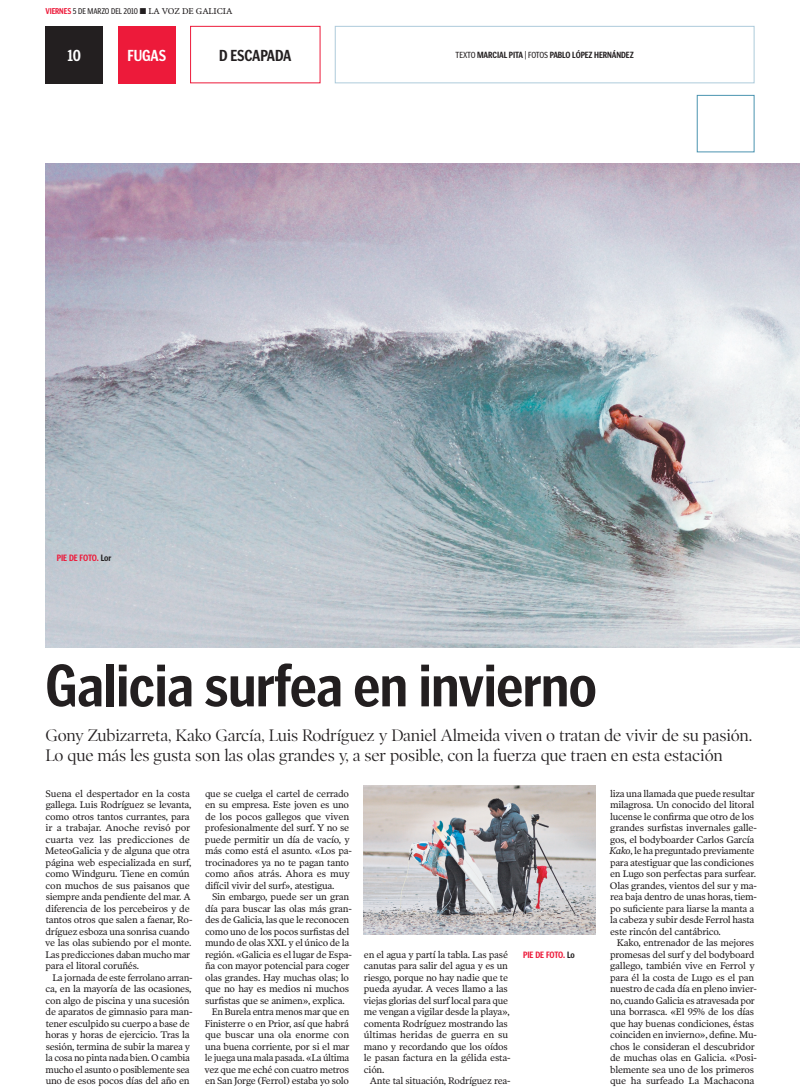
<style>
.page{position:relative;width:800px;height:1089px;background:#fff}
.page>*{position:absolute;margin:0;border:0;box-sizing:border-box;transform-origin:0 0}
.t1{font:700 condensed 60px "Poynter Gothic Text";letter-spacing:-.01em;color:#231f20}
.t2{font:16.9px/20px "Poynter OS Display";letter-spacing:-.01em;color:#231f20}
.t3{font:700 condensed 16px "Poynter Gothic Text";letter-spacing:-.01em;color:#231f20}
.t4{font:700 condensed 16px "Poynter Gothic Text";letter-spacing:-.01em;color:#fff}
.t5{font:9.7px/11.5px "Poynter OS Text Two L";letter-spacing:-.025em;color:#231f20}
.t6{font:700 condensed 9.2px "Poynter Gothic Text";letter-spacing:-.01em;color:#ed1a3a}
.t7{font:700 condensed 9px "Poynter Gothic Text";letter-spacing:-.01em;color:#231f20}
.t8{font:condensed 8.5px "Poynter Gothic Text";letter-spacing:-.01em;color:#231f20}
.s1{font-weight:700;color:#ed1a3a}
.s2{font-family:"Poynter OS Text Two L";font-stretch:normal}
.s3{font-weight:400}
.s4{color:#231f20}
.s5{font-style:italic}
</style>
<div class="page">
<div style="left:45px;top:26px;width:58px;height:57px;background:#231f20"></div>
<div style="left:118px;top:26px;width:58px;height:57px;background:#ed1a3a"></div>
<div style="left:190px;top:26px;width:130px;height:57px;border:1px solid #ed1a3a"></div>
<div style="left:334px;top:26px;width:420px;height:57px;border:1px solid #adcbdb"></div>
<div style="left:696px;top:95px;width:58px;height:57px;border:1px solid #4b94b0"></div>
<img style="left:45px;top:164px;width:754px;height:483px">
<img style="left:363px;top:785px;width:232px;height:149px">
<p class="t8" style="left:45px;top:7px;width:188px"><span class="s1">VIERNES</span> 5 DE MARZO DEL 2010 <span class="s2">LA VOZ DE GALICIA</span></p>
<h3 class="t4" style="left:68px;top:47px;width:15px">10</h3>
<h3 class="t4" style="left:127px;top:47px;width:40px">FUGAS</h3>
<h3 class="t3" style="left:219px;top:47px;width:74px">D ESCAPADA</h3>
<p class="t7" style="left:455px;top:50px;width:180px"><span class="s3">TEXTO</span> MARCIAL PITA <span class="s3">| FOTOS</span> PABLO LÓPEZ HERNÁNDEZ</p>
<p class="t6" style="left:57px;top:553px;width:56px">PIE DE FOTO. <span class="s4">Lor</span></p>
<h1 class="t1" style="left:45px;top:653px;width:553px">Galicia surfea en invierno</h1>
<h2 class="t2" style="left:45px;top:725px;width:708px">Gony Zubizarreta, Kako García, Luis Rodríguez y Daniel Almeida viven o tratan de vivir de su pasión.<br>Lo que más les gusta son las olas grandes y, a ser posible, con la fuerza que traen en esta estación</h2>
<p class="t5" style="left:45px;top:787px;width:149px">Suena el despertador en la costa gallega. Luis Rodríguez se levanta, como otros tantos currantes, para ir a trabajar. Anoche revisó por cuarta vez las predicciones de<br>MeteoGalicia y de alguna que otra página web especializada en surf, como Windguru. Tiene en común con muchos de sus paisanos que siempre anda pendiente del mar. A diferencia de los percebeiros y de tantos otros que salen a faenar, Ro&shy;dríguez esboza una sonrisa cuando ve las olas subiendo por el monte.<br>Las predicciones daban mucho mar para el litoral coruñés.</p>
<p class="t5" style="left:45px;top:971px;width:148px;text-indent:7px">La jornada de este ferrolano arran&shy;ca, en la mayoría de las ocasiones, con algo de piscina y una sucesión de aparatos de gimnasio para man&shy;tener esculpido su cuerpo a base de horas y horas de ejercicio. Tras la sesión, termina de subir la marea y la cosa no pinta nada bien. O cambia mucho el asunto o posiblemente sea uno de esos pocos días del año en</p>
<p class="t5" style="left:205px;top:787px;width:148px">que se cuelga el cartel de cerrado en su empresa. Este joven es uno de los pocos gallegos que viven profesionalmente del surf. Y no se puede permitir un día de vacío, y más como está el asunto. «Los pa&shy;trocinadores ya no te pagan tanto como años atrás. Ahora es muy difícil vivir del surf», atestigua.</p>
<p class="t5" style="left:212px;top:890px;width:138px">Sin embargo, puede ser un gran</p>
<p class="t5" style="left:205px;top:902px;width:148px">día para buscar las olas más gran-</p>
<p class="t5" style="left:205px;top:913px;width:146px">des de Galicia, las que le reconocen</p>
<p class="t5" style="left:205px;top:925px;width:146px">como uno de los pocos surfistas del</p>
<p class="t5" style="left:205px;top:936px;width:146px">mundo de olas XXL y el único de la</p>
<p class="t5" style="left:205px;top:948px;width:148px">región. «Galicia es el lugar de Espa-</p>
<p class="t5" style="left:205px;top:959px;width:146px">ña con mayor potencial para coger</p>
<p class="t5" style="left:205px;top:971px;width:145px">olas grandes. Hay muchas olas; lo</p>
<p class="t5" style="left:205px;top:982px;width:145px">que no hay es medios ni muchos</p>
<p class="t5" style="left:205px;top:994px;width:141px">surfistas que se animen», explica.</p>
<p class="t5" style="left:212px;top:1005px;width:139px">En Burela entra menos mar que en</p>
<p class="t5" style="left:205px;top:1017px;width:146px">Finisterre o en Prior, así que habrá</p>
<p class="t5" style="left:205px;top:1028px;width:146px">que buscar una ola enorme con</p>
<p class="t5" style="left:205px;top:1040px;width:146px">una buena corriente, por si el mar</p>
<p class="t5" style="left:205px;top:1051px;width:146px">le juega una mala pasada. «La última</p>
<p class="t5" style="left:204px;top:1063px;width:146px">vez que me eché con cuatro metros</p>
<p class="t5" style="left:205px;top:1074px;width:145px">en San Jorge (Ferrol) estaba yo solo</p>
<p class="t5" style="left:609px;top:787px;width:149px">liza una llamada que puede resultar milagrosa. Un conocido del litoral lucense le confirma que otro de los grandes surfistas invernales galle&shy;gos, el bodyboarder Carlos García <span class="s5">Kako</span>, le ha preguntado previamente para atestiguar que las condiciones en Lugo son perfectas para surfear.<br>Olas grandes, vientos del sur y ma&shy;rea baja dentro de unas horas, tiem&shy;po suficiente para liarse la manta a la cabeza y subir desde Ferrol hasta este rincón del cantábrico.</p>
<p class="t5" style="left:610px;top:936px;width:148px;text-align:center">Kako, entrenador de las mejores promesas del surf y del bodyboard gallego, también vive en Ferrol y para él la costa de Lugo es el pan nuestro de cada día en pleno invier&shy;no, cuando Galicia es atravesada por una borrasca. «El 95% de los días que hay buenas condiciones, éstas coinciden en invierno», define. Mu&shy;chos le consideran el descubridor de muchas olas en Galicia. «Posi&shy;blemente sea uno de los primeros que ha surfeado La Machacona</p>
<p class="t5" style="left:363px;top:948px;width:149px">en el agua y partí la tabla. Las pasé canutas para salir del agua y es un riesgo, porque no hay nadie que te pueda ayudar. A veces llamo a las viejas glorias del surf local para que me vengan a vigilar desde la playa», comenta Rodríguez mostrando las últimas heridas de guerra en su mano y recordando que los oídos le pasan factura en la gélida esta&shy;ción.</p>
<p class="t5" style="left:370px;top:1074px;width:142px">Ante tal situación, Rodríguez rea-</p>
<p class="t6" style="left:523px;top:949px;width:53px">PIE DE FOTO. <span class="s4">Lo</span></p>
</div>
